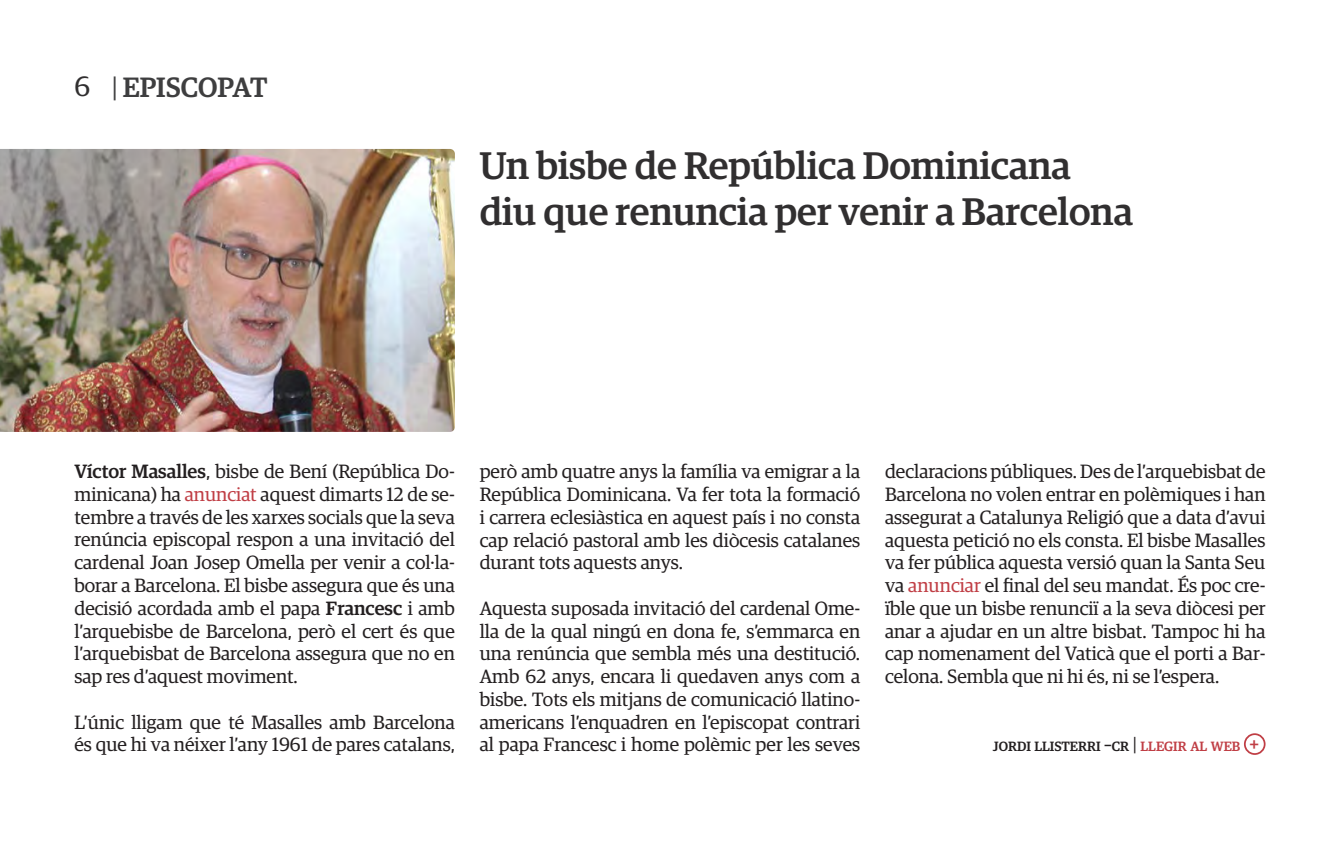
<style>
.page{position:relative;width:1340px;height:844px;background:#fff}
.page>*{position:absolute;margin:0;border:0;box-sizing:border-box;transform-origin:0 0}
.t1{font:500 38.5px "Guardian Egyp";color:#312f30}
.t2{font:500 28px "Guardian Egyp";color:#3e3e3f}
.t3{font:19.25px/22.8px "Guardian Egyp";color:#231f20;text-align:justify}
.t4{font:500 19.25px "Guardian Egyp";color:#c03e45}
.t5{font:500 13.47px "Guardian Egyp";color:#231f20}
.s1{font-weight:400;color:#312f30}
.s2{font-weight:400}
.s3{font-weight:500}
.s4{color:#c03e45}
.s5{font-size:19.25px}
.s6{font-weight:400;font-size:19.25px}
</style>
<div class="page">
<img style="left:0;top:149px;width:455px;height:283px">
<div style="left:1243px;top:733px;width:22px;height:21px;border:2px solid #c03e45;border-radius:50%"></div>
<h2 class="t2" style="left:74px;top:67px;width:194px"><span class="s1">6</span> <span class="s2">|</span> EPISCOPAT</h2>
<p class="t1" style="left:480px;top:138px;width:592px">Un bisbe de República Dominicana</p>
<p class="t1" style="left:480px;top:184px;width:654px">diu que renuncia per venir a Barcelona</p>
<p class="t3" style="left:74px;top:459px;width:382px"><span class="s3">Víctor Masalles</span>, bisbe de Bení (República Do&shy;minicana) ha <span class="s4">anunciat</span> aquest dimarts 12 de se&shy;tembre a través de les xarxes socials que la seva renúncia episcopal respon a una invitació del cardenal Joan Josep Omella per venir a col·la&shy;borar a Barcelona. El bisbe assegura que és una decisió acordada amb el papa <span class="s3">Francesc</span> i amb l’arquebisbe de Barcelona, però el cert és que l’arquebisbat de Barcelona assegura que no en sap res d’aquest moviment.</p>
<p class="t3" style="left:74px;top:709px;width:382px">L’únic lligam que té Masalles amb Barcelona és que hi va néixer l’any 1961 de pares catalans,</p>
<p class="t3" style="left:480px;top:459px;width:382px">però amb quatre anys la família va emigrar a la República Dominicana. Va fer tota la formació i carrera eclesiàstica en aquest país i no consta cap relació pastoral amb les diòcesis catalanes durant tots aquests anys.</p>
<p class="t3" style="left:480px;top:595px;width:382px">Aquesta suposada invitació del cardenal Ome&shy;lla de la qual ningú en dona fe, s’emmarca en una renúncia que sembla més una destitució.<br>Amb 62 anys, encara li quedaven anys com a bisbe. Tots els mitjans de comunicació llatino&shy;americans l’enquadren en l’episcopat contrari al papa Francesc i home polèmic per les seves</p>
<p class="t3" style="left:885px;top:459px;width:382px">declaracions públiques. Des de l’arquebisbat de Barcelona no volen entrar en polèmiques i han assegurat a Catalunya Religió que a data d’avui aquesta petició no els consta. El bisbe Masalles va fer pública aquesta versió quan la Santa Seu va <span class="s4">anunciar</span> el final del seu mandat. És poc cre&shy;ïble que un bisbe renunciï a la seva diòcesi per anar a ajudar en un altre bisbat. Tampoc hi ha cap nomenament del Vaticà que el porti a Bar&shy;celona. Sembla que ni hi és, ni se l’espera.</p>
<p class="t5" style="left:992px;top:736px;width:249px">JORDI LLISTERRI <span class="s5">–</span>CR <span class="s6">|</span> <span class="s4">LLEGIR AL WEB</span></p>
<p class="t4" style="left:1249px;top:730px;width:12px">+</p>
</div>
